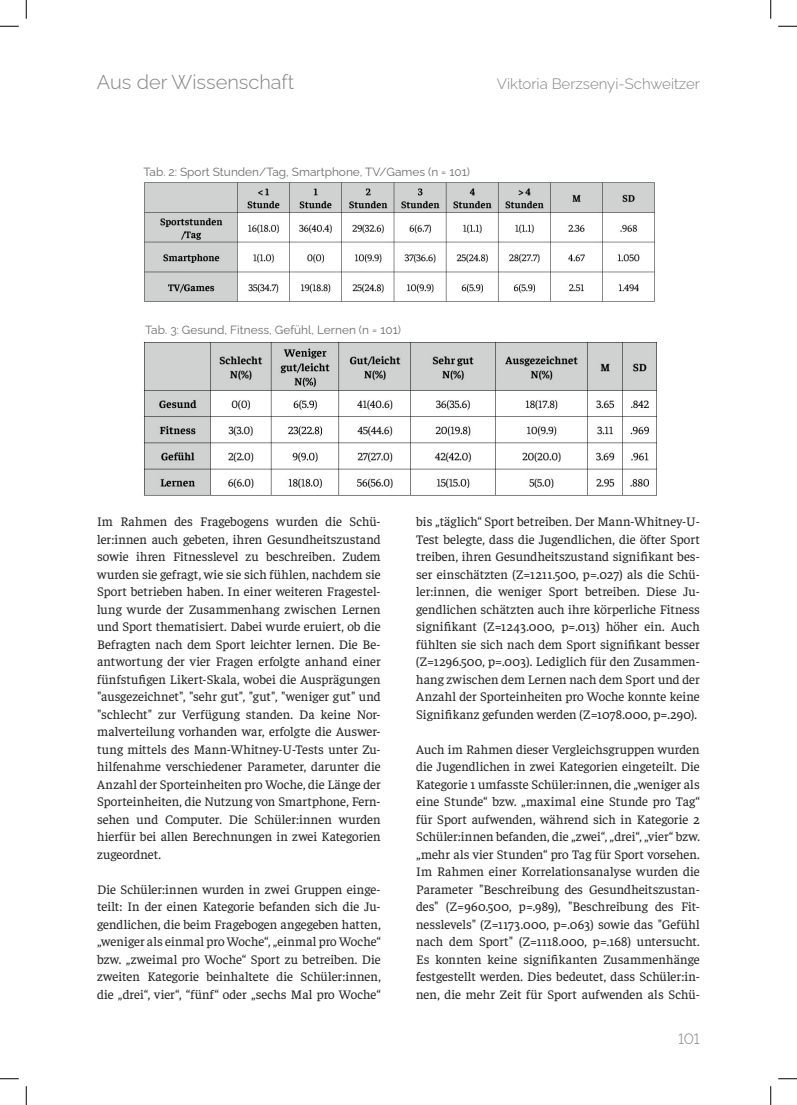
<style>
.page{position:relative;width:797px;height:1105px;background:#fff}
.page>*{position:absolute;margin:0;border:0;box-sizing:border-box;transform-origin:0 0}
.t1{font:300 20px "Raleway";color:#808285}
.t2{font:300 15px "Raleway";color:#808285}
.t3{font:13.12px/17.5px "Faustina";color:#231f20;text-align:justify}
.t4{font:11.88px "Raleway";color:#6c6d70}
</style>
<div class="page">
<img style="left:144px;top:182px;width:511px;height:120px">
<img style="left:144px;top:342px;width:513px;height:154px">
<svg style="left:0;top:25px;width:19px;height:2px"></svg>
<svg style="left:778px;top:25px;width:19px;height:2px"></svg>
<svg style="left:0;top:1078px;width:19px;height:1px"></svg>
<svg style="left:778px;top:1078px;width:19px;height:1px"></svg>
<svg style="left:25px;top:0;width:2px;height:19px"></svg>
<svg style="left:25px;top:1086px;width:2px;height:19px"></svg>
<svg style="left:770px;top:0;width:1px;height:19px"></svg>
<svg style="left:770px;top:1086px;width:1px;height:19px"></svg>
<h1 class="t1" style="left:97px;top:66px;width:199px">Aus der Wissenschaft</h1>
<p class="t2" style="left:497px;top:71px;width:205px">Viktoria Berzsenyi-Schweitzer</p>
<p class="t4" style="left:143px;top:163px;width:328px">Tab. 2: Sport Stunden/Tag, Smartphone, TV/Games (n = 101)</p>
<p class="t4" style="left:145px;top:320px;width:257px">Tab. 3: Gesund, Fitness, Gefühl, Lernen (n = 101)</p>
<p class="t3" style="left:97px;top:512px;width:285px">Im Rahmen des Fragebogens wurden die Schü&shy;ler:innen auch gebeten, ihren Gesundheitszustand sowie ihren Fitnesslevel zu beschreiben. Zudem wurden sie gefragt, wie sie sich fühlen, nachdem sie Sport betrieben haben. In einer weiteren Fragestel&shy;lung wurde der Zusammenhang zwischen Lernen und Sport thematisiert. Dabei wurde eruiert, ob die Befragten nach dem Sport leichter lernen. Die Be&shy;antwortung der vier Fragen erfolgte anhand einer fünfstufigen Likert-Skala, wobei die Ausprägungen "ausgezeichnet", "sehr gut", "gut", "weniger gut" und "schlecht" zur Verfügung standen. Da keine Nor&shy;malverteilung vorhanden war, erfolgte die Auswer&shy;tung mittels des Mann-Whitney-U-Tests unter Zu&shy;hilfenahme verschiedener Parameter, darunter die Anzahl der Sporteinheiten pro Woche, die Länge der Sporteinheiten, die Nutzung von Smartphone, Fern&shy;sehen und Computer. Die Schüler:innen wurden hierfür bei allen Berechnungen in zwei Kategorien zugeordnet.</p>
<p class="t3" style="left:97px;top:880px;width:285px">Die Schüler:innen wurden in zwei Gruppen einge&shy;teilt: In der einen Kategorie befanden sich die Ju&shy;gendlichen, die beim Fragebogen angegeben hatten, „weniger als einmal pro Woche“, „einmal pro Woche“ bzw. „zweimal pro Woche“ Sport zu betreiben. Die zweiten Kategorie beinhaltete die Schüler:innen, die „drei“, vier“, “fünf“ oder „sechs Mal pro Woche“</p>
<p class="t3" style="left:416px;top:512px;width:285px">bis „täglich“ Sport betreiben. Der Mann-Whitney-U-Test belegte, dass die Jugendlichen, die öfter Sport treiben, ihren Gesundheitszustand signifikant bes&shy;ser einschätzten (Z=1211.500, p=.027) als die Schü&shy;ler:innen, die weniger Sport betreiben. Diese Ju&shy;gendlichen schätzten auch ihre körperliche Fitness signifikant (Z=1243.000, p=.013) höher ein. Auch fühlten sie sich nach dem Sport signifikant besser (Z=1296.500, p=.003). Lediglich für den Zusammen&shy;hang zwischen dem Lernen nach dem Sport und der Anzahl der Sporteinheiten pro Woche konnte keine Signifikanz gefunden werden (Z=1078.000, p=.290).</p>
<p class="t3" style="left:416px;top:740px;width:285px">Auch im Rahmen dieser Vergleichsgruppen wurden die Jugendlichen in zwei Kategorien eingeteilt. Die Kategorie 1 umfasste Schüler:innen, die „weniger als eine Stunde“ bzw. „maximal eine Stunde pro Tag“ für Sport aufwenden, während sich in Kategorie 2<br>Schüler:innen befanden, die „zwei“, „drei“, „vier“ bzw. „mehr als vier Stunden“ pro Tag für Sport vorsehen.<br>Im Rahmen einer Korrelationsanalyse wurden die Parameter "Beschreibung des Gesundheitszustan&shy;des" (Z=960.500, p=.989), "Beschreibung des Fit&shy;nesslevels" (Z=1173.000, p=.063) sowie das "Gefühl nach dem Sport" (Z=1118.000, p=.168) untersucht.<br>Es konnten keine signifikanten Zusammenhänge festgestellt werden. Dies bedeutet, dass Schüler:in&shy;nen, die mehr Zeit für Sport aufwenden als Schü-</p>
<p class="t2" style="left:678px;top:1027px;width:23px">101</p>
</div>
